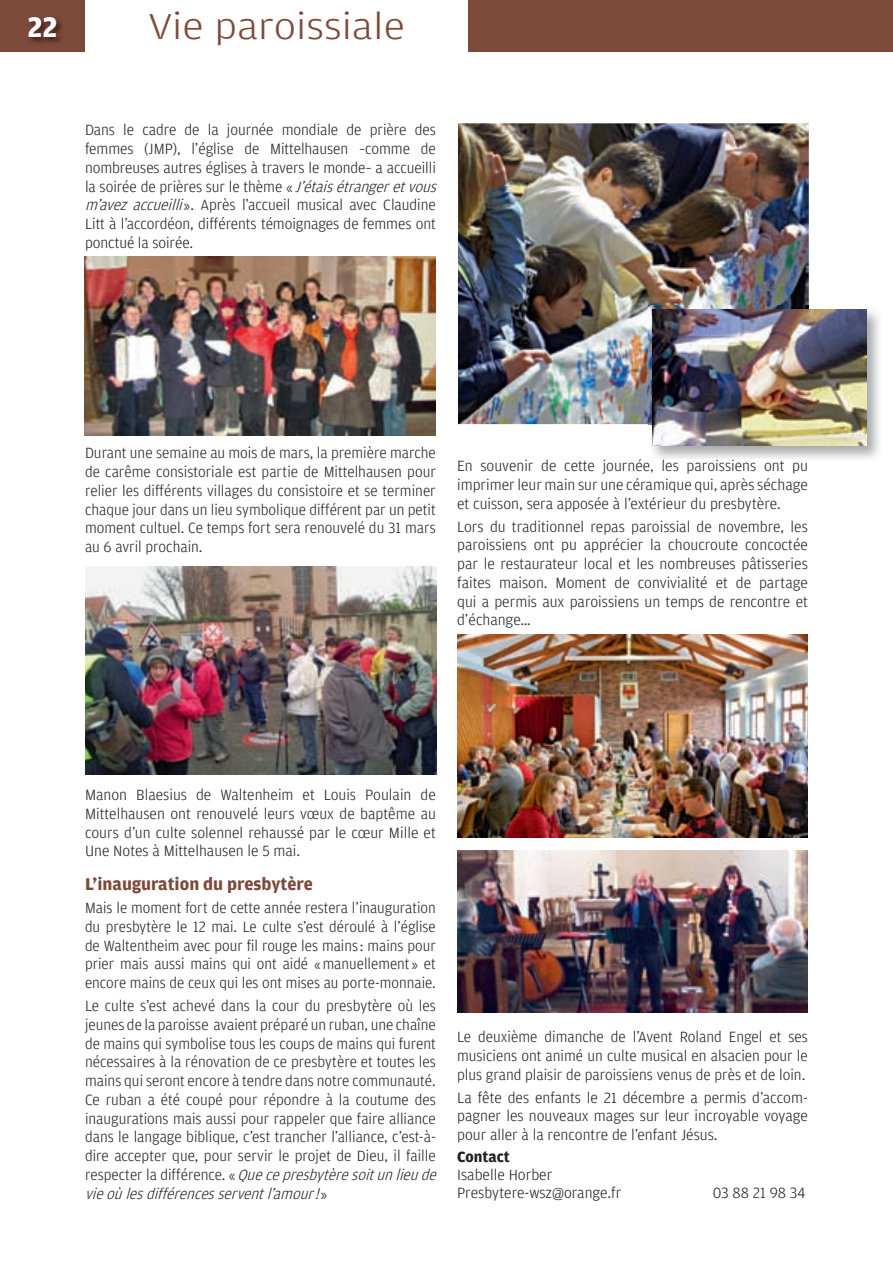
<style>
.page{position:relative;width:893px;height:1263px;background:#fff}
.page>*{position:absolute;margin:0;border:0;box-sizing:border-box;transform-origin:0 0}
.t1{font:300 38.25px "Amplitude";color:#7d4a3a;scale:1.18 1}
.t2{font:700 30px "Amplitude";color:#fff}
.t3{font:700 18px "Amplitude";color:#7d4a3a}
.t4{font:300 15.75px/18.8px "Amplitude";color:#231f20;text-align:justify}
.t5{font:700 15.75px "Amplitude";letter-spacing:-.005em;color:#231f20}
.s1{font-style:italic}
</style>
<div class="page">
<div style="left:0;top:0;width:893px;height:51px;background:#7d4a3a"></div>
<img style="left:30px;top:18px;width:32px;height:25px">
<div style="left:85px;top:0;width:383px;height:55px;background:#fff"></div>
<img style="left:458px;top:123px;width:351px;height:301px">
<img style="left:86px;top:566px;width:350px;height:209px">
<img style="left:84px;top:257px;width:351px;height:178px">
<img style="left:649px;top:309px;width:230px;height:150px">
<img style="left:648px;top:306px;width:161px;height:118px">
<img style="left:653px;top:310px;width:214px;height:136px">
<img style="left:457px;top:635px;width:351px;height:202px">
<img style="left:457px;top:851px;width:351px;height:162px">
<h2 class="t2" style="left:28px;top:11px;width:32px">22</h2>
<h1 class="t1" style="left:148px;top:5px;width:219px">Vie paroissiale</h1>
<p class="t4" style="left:85px;top:121px;width:357px;text-align:left">Dans le cadre de la journée mondiale de prière des femmes (JMP), l’église de Mittelhausen –comme de nombreuses autres églises à travers le monde– a accueilli la soirée de prières sur le thème « <span class="s1">J’étaisétrangeretvous m’avez accueilli</span>». Après l’accueil musical avec Claudine Litt à l’accordéon, différents témoignages de femmes ont ponctué la soirée.</p>
<p class="t4" style="left:85px;top:444px;width:352px">Durant une semaine au mois de mars, la première marche de carême consistoriale est partie de Mittelhausen pour relier les différents villages du consistoire et se terminer chaque jour dans un lieu symbolique différent par un petit moment cultuel. Ce temps fort sera renouvelé du 31 mars au 6 avril prochain.</p>
<p class="t4" style="left:457px;top:457px;width:352px">En souvenir de cette journée, les paroissiens ont pu imprimer leur main sur une céramique qui, après séchage et cuisson, sera apposée à l’extérieur du presbytère.</p>
<p class="t4" style="left:457px;top:517px;width:352px">Lors du traditionnel repas paroissial de novembre, les paroissiens ont pu apprécier la choucroute concoctée par le restaurateur local et les nombreuses pâtisseries faites maison. Moment de convivialité et de partage qui a permis aux paroissiens un temps de rencontre et d’échange…</p>
<p class="t4" style="left:85px;top:786px;width:352px">Manon Blaesius de Waltenheim et Louis Poulain de Mittelhausen ont renouvelé leurs vœux de baptême au cours d’un culte solennel rehaussé par le cœur Mille et Une Notes à Mittelhausen le 5 mai.</p>
<p class="t3" style="left:85px;top:874px;width:229px">L’inauguration du presbytère</p>
<p class="t4" style="left:85px;top:899px;width:352px">Mais le moment fort de cette année restera l’inauguration du presbytère le 12 mai. Le culte s’est déroulé à l’église de Waltentheim avec pour fil rouge les mains : mains pour prier mais aussi mains qui ont aidé « manuellement » et encore mains de ceux qui les ont mises au porte-monnaie.</p>
<p class="t4" style="left:85px;top:997px;width:357px;text-align:left">Le culte s’est achevé dans la cour du presbytère où les jeunes de la paroisse avaient préparé un ruban, une chaîne de mains qui symbolise tous les coups de mains qui furent nécessaires à la rénovation de ce presbytère et toutes les mains qui seront encore à tendre dans notre communauté.<br>Ce ruban a été coupé pour répondre à la coutume des inaugurations mais aussi pour rappeler que faire alliance dans le langage biblique, c’est trancher l’alliance, c’est-à&shy;dire accepter que, pour servir le projet de Dieu, il faille r e s p e c t e r l a d i ff é r e n c e . « <span class="s1">Quecepresbytèresoitunlieude vieoùlesdifférencesserventl’amour!</span>»</p>
<p class="t4" style="left:457px;top:1028px;width:352px">Le deuxième dimanche de l’Avent Roland Engel et ses musiciens ont animé un culte musical en alsacien pour le plus grand plaisir de paroissiens venus de près et de loin.</p>
<p class="t4" style="left:457px;top:1088px;width:352px">La fête des enfants le 21 décembre a permis d’accom&shy;pagner les nouveaux mages sur leur incroyable voyage pour aller à la rencontre de l’enfant Jésus.</p>
<p class="t5" style="left:457px;top:1148px;width:54px">Contact</p>
<p class="t4" style="left:457px;top:1166px;width:166px;line-height:18px">Isabelle Horber<br>Presbytere-wsz@orange.fr</p>
<p class="t4" style="left:713px;top:1184px;width:95px">03 88 21 98 34</p>
</div>
